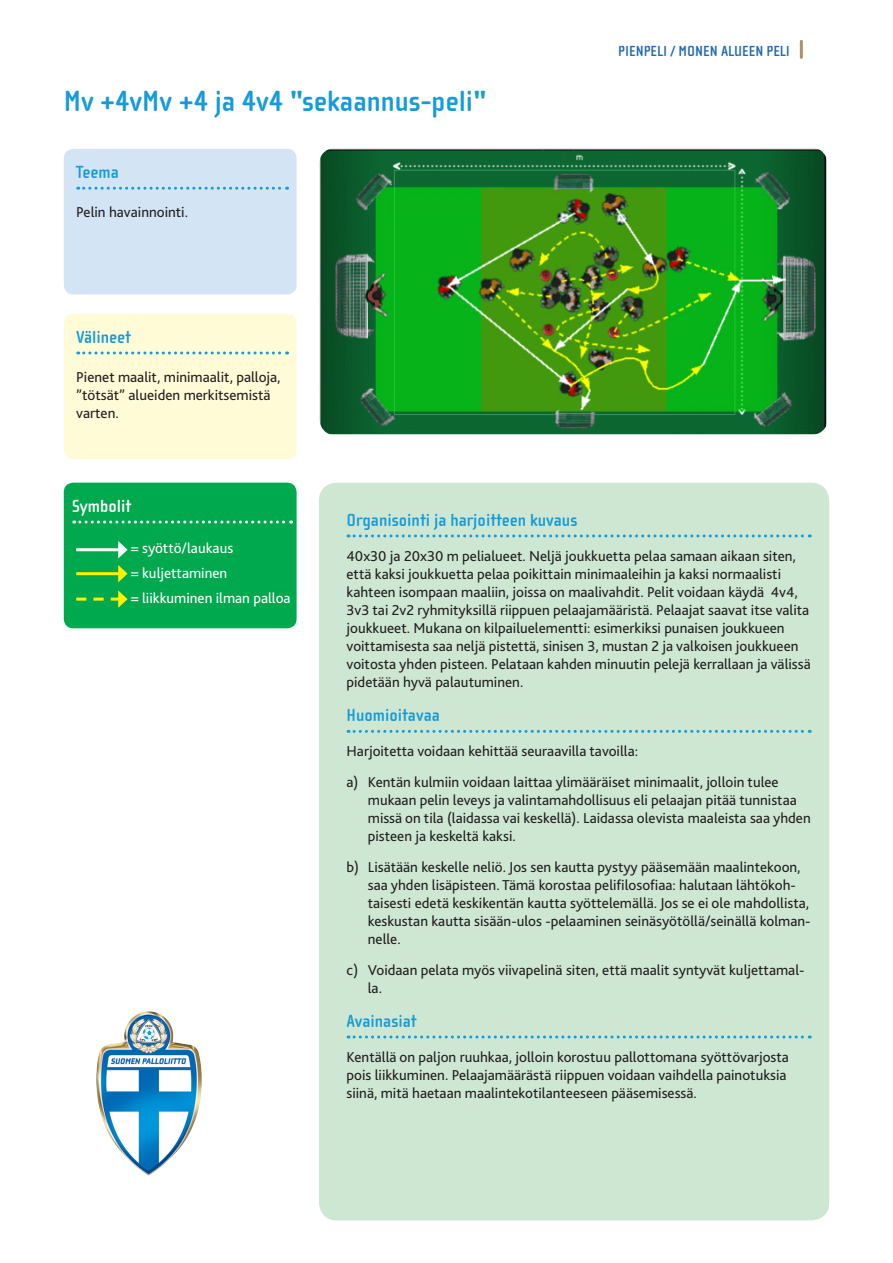
<style>
.page{position:relative;width:893px;height:1263px;background:#fff}
.page>*{position:absolute;margin:0;border:0;box-sizing:border-box;transform-origin:0 0}
.Harjoitusotsikko{font:700 30px "Cholla Sans OT";color:#179bd8}
.Harjoituslaatikko_ot{font:700 18px "Cholla Sans OT";color:#179bd8}
.Harjoituslaatikko_ot-2{font:700 18px "Cholla Sans OT";color:#fff}
.Leipäteksti{font:15px/18px "Bliss 2";color:#231f20}
.Leipäteksti-2{font:15px "Bliss 2";color:#fff}
.Sivunumero{font:700 15px "Cholla Sans OT";color:#226bb5}
</style>
<div class="page">
<div style="left:64px;top:149px;width:233px;height:145px;background:#d3e5f5;border-radius:9px"></div>
<svg style="left:78px;top:187px;width:210px;height:3px"></svg>
<div style="left:319px;top:483px;width:510px;height:737px;background:#cee7d3;border-radius:18px"></div>
<svg style="left:348px;top:534px;width:462px;height:3px"></svg>
<svg style="left:348px;top:730px;width:462px;height:3px"></svg>
<svg style="left:348px;top:1035px;width:462px;height:3px"></svg>
<hr style="left:800px;top:41px;width:3px;height:16px;background:#b09065">
<div style="left:64px;top:314px;width:233px;height:145px;background:#fffbd6;border-radius:9px"></div>
<svg style="left:78px;top:351px;width:210px;height:3px"></svg>
<div style="left:64px;top:483px;width:233px;height:145px;background:#00a94e;border-radius:9px"></div>
<svg style="left:74px;top:520px;width:218px;height:3px"></svg>
<hr style="left:76px;top:548px;width:45px;height:3px;background:#fff">
<svg style="left:118px;top:541px;width:10px;height:17px"></svg>
<hr style="left:76px;top:572px;width:45px;height:3px;background:#fff101">
<svg style="left:118px;top:565px;width:10px;height:17px"></svg>
<svg style="left:76px;top:590px;width:52px;height:18px"></svg>
<img style="left:319px;top:148px;width:508px;height:287px">
<img style="left:96px;top:1011px;width:106px;height:165px">
<p class="Harjoitusotsikko" style="left:64px;top:85px;width:425px">Mv +4vMv +4 ja 4v4 "sekaannus-peli"</p>
<p class="Harjoituslaatikko_ot" style="left:76px;top:163px;width:44px">Teema</p>
<p class="Leipäteksti" style="left:76px;top:203px;width:113px">Pelin havainnointi.</p>
<p class="Harjoituslaatikko_ot" style="left:76px;top:327px;width:56px">Välineet</p>
<p class="Leipäteksti" style="left:76px;top:368px;width:206px">Pienet maalit, minimaalit, palloja, ”tötsät” alueiden merkitsemistä varten.</p>
<p class="Sivunumero" style="left:618px;top:43px;width:173px">PIENPELI / MONEN ALUEEN PELI</p>
<p class="Harjoituslaatikko_ot-2" style="left:72px;top:496px;width:60px">Symbolit</p>
<p class="Leipäteksti-2" style="left:131px;top:538px;width:104px">= syöttö/laukaus</p>
<p class="Leipäteksti-2" style="left:131px;top:564px;width:98px">= kuljettaminen</p>
<p class="Leipäteksti-2" style="left:131px;top:589px;width:161px">= liikkuminen ilman palloa</p>
<p class="Harjoituslaatikko_ot" style="left:347px;top:510px;width:232px">Organisointi ja harjoitteen kuvaus</p>
<p class="Leipäteksti" style="left:347px;top:547px;width:466px">40x30 ja 20x30 m pelialueet. Neljä joukkuetta pelaa samaan aikaan siten, että kaksi joukkuetta pelaa poikittain minimaaleihin ja kaksi normaalisti kahteen isompaan maaliin, joissa on maalivahdit. Pelit voidaan käydä 4v4, 3v3 tai 2v2 ryhmityksillä riippuen pelaajamääristä. Pelaajat saavat itse valita joukkueet. Mukana on kilpailuelementti: esimerkiksi punaisen joukkueen voittamisesta saa neljä pistettä, sinisen 3, mustan 2 ja valkoisen joukkueen voitosta yhden pisteen. Pelataan kahden minuutin pelejä kerrallaan ja välissä pidetään hyvä palautuminen.</p>
<p class="Harjoituslaatikko_ot" style="left:347px;top:706px;width:95px">Huomioitavaa</p>
<p class="Leipäteksti" style="left:347px;top:742px;width:293px">Harjoitetta voidaan kehittää seuraavilla tavoilla:</p>
<p class="Leipäteksti" style="left:368px;top:773px;width:444px;text-indent:-21px">a) Kentän kulmiin voidaan laittaa ylimääräiset minimaalit, jolloin tulee mukaan pelin leveys ja valintamahdollisuus eli pelaajan pitää tunnistaa missä on tila (laidassa vai keskellä). Laidassa olevista maaleista saa yhden pisteen ja keskeltä kaksi.</p>
<p class="Leipäteksti" style="left:368px;top:857px;width:444px;text-indent:-21px">b) Lisätään keskelle neliö. Jos sen kautta pystyy pääsemään maalintekoon, saa yhden lisäpisteen. Tämä korostaa pelifilosofiaa: halutaan lähtökoh&shy;taisesti edetä keskikentän kautta syöttelemällä. Jos se ei ole mahdollista, keskustan kautta sisään-ulos -pelaaminen seinäsyötöllä/seinällä kolman&shy;nelle.</p>
<p class="Leipäteksti" style="left:368px;top:960px;width:438px;text-indent:-21px">c) Voidaan pelata myös viivapelinä siten, että maalit syntyvät kuljettamal&shy;la.</p>
<p class="Harjoituslaatikko_ot" style="left:347px;top:1011px;width:72px">Avainasiat</p>
<p class="Leipäteksti" style="left:347px;top:1048px;width:444px">Kentällä on paljon ruuhkaa, jolloin korostuu pallottomana syöttövarjosta pois liikkuminen. Pelaajamäärästä riippuen voidaan vaihdella painotuksia siinä, mitä haetaan maalintekotilanteeseen pääsemisessä.</p>
</div>
